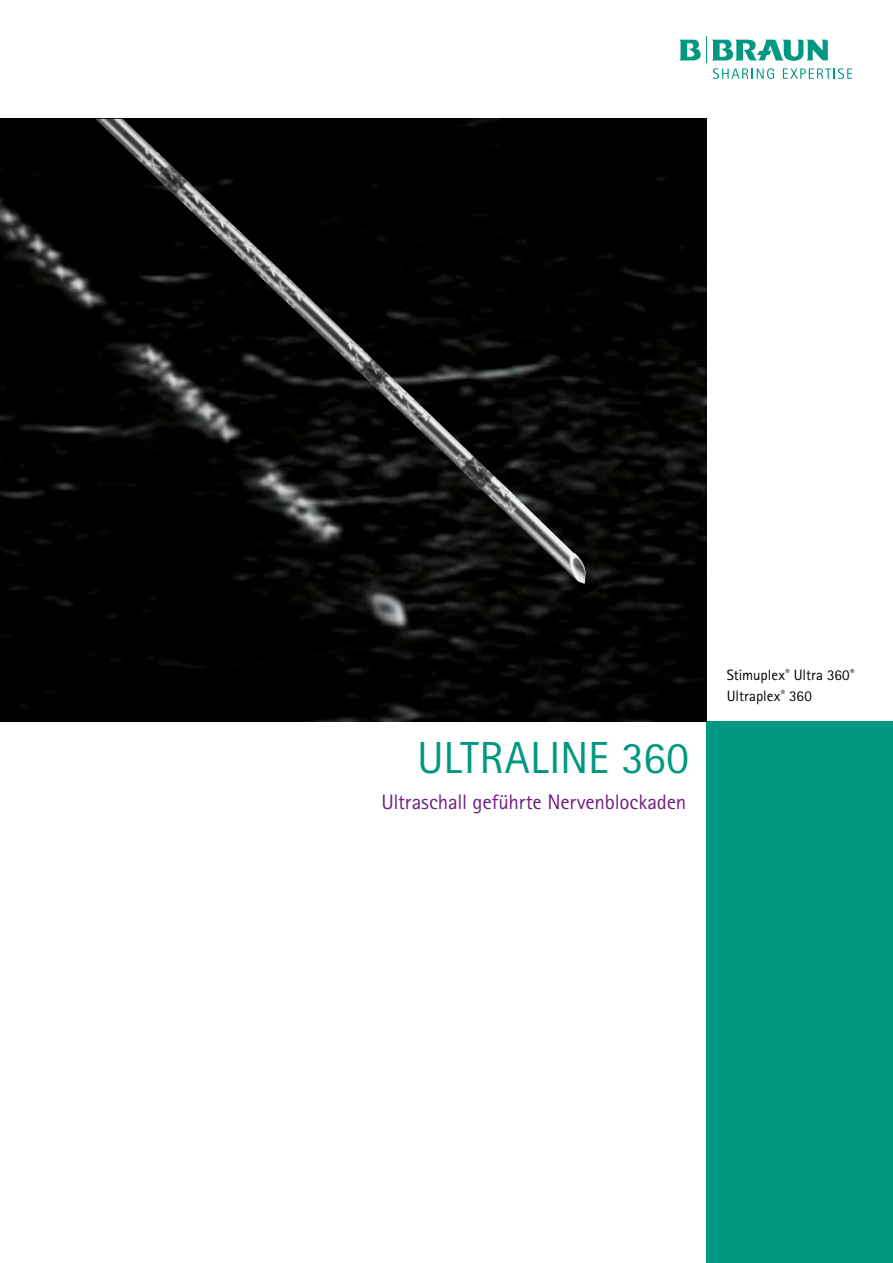
<style>
.page{position:relative;width:893px;height:1263px;background:#fff}
.page>*{position:absolute;margin:0;border:0;box-sizing:border-box;transform-origin:0 0}
.t1{font:45px "Rotis Sans Serif Pro";color:#009881}
.t2{font:21px "Rotis Sans Serif Pro";letter-spacing:-.01em;color:#711e82}
.t3{font:15px/21px "Rotis Sans Serif Pro";letter-spacing:-.005em;color:#000}
</style>
<div class="page">
<svg style="left:679px;top:37px;width:173px;height:42px"></svg>
<div style="left:706px;top:721px;width:187px;height:542px;background:#009881"></div>
<img style="left:0;top:119px;width:706px;height:602px">
<img style="left:95px;top:119px;width:491px;height:466px">
<h1 class="t1" style="left:417px;top:732px;width:274px">ULTRALINE 360</h1>
<p class="t2" style="left:381px;top:789px;width:306px">Ultraschall geführte Nervenblockaden</p>
<p class="t3" style="left:727px;top:664px;width:129px">Stimuplex<sup>®</sup> Ultra 360<sup>®<br></sup>Ultraplex<sup>®</sup> 360</p>
</div>
